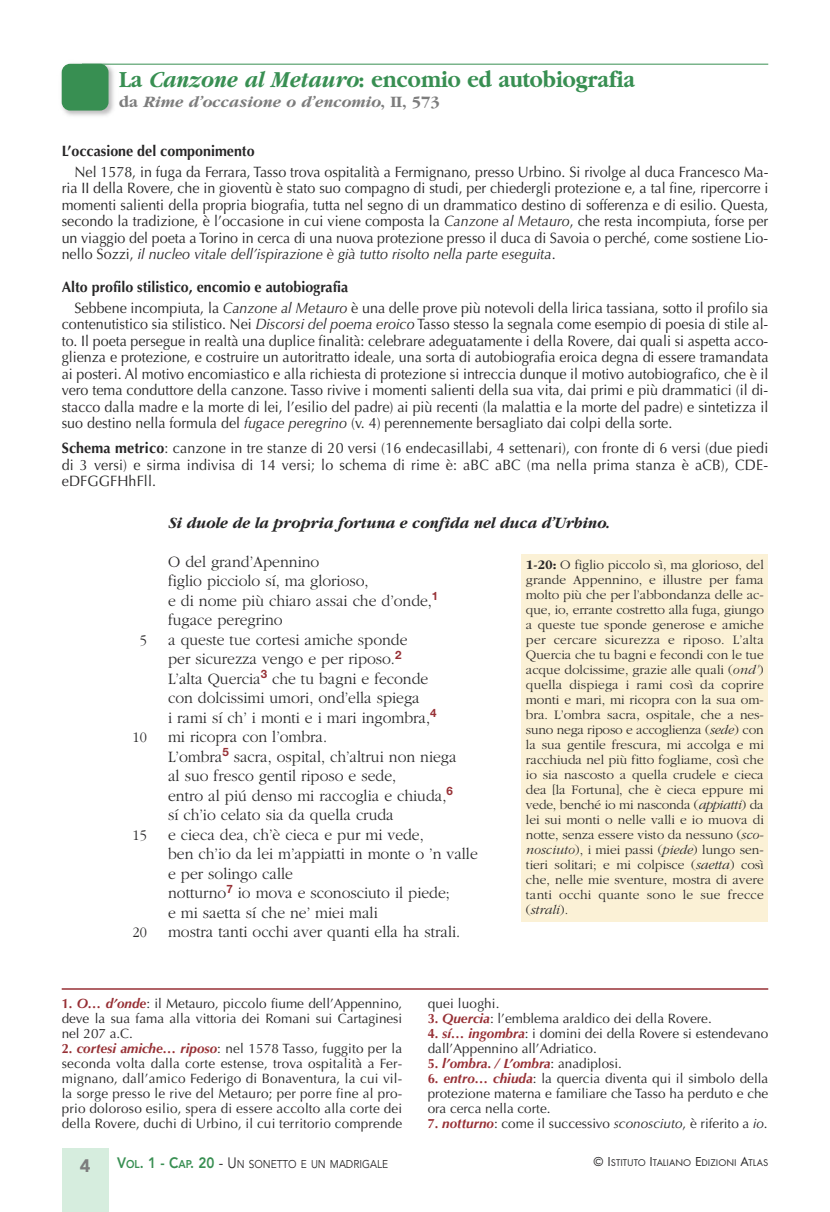
<style>
.page{position:relative;width:830px;height:1212px;background:#fff}
.page>*{position:absolute;margin:0;border:0;box-sizing:border-box;transform-origin:0 0}
.t1{font:700 24px "Garamond";color:#388f52;scale:.9 1}
.t2{font:900 18px "Avenir";color:#7d7d7d}
.t3{font:300 16.5px/19.5px "Garamond";color:#272627;scale:.95 1}
.t4{font:italic 700 16.5px "Garamond";color:#272627;scale:.95 1}
.t5{font:italic 700 16.5px "Garamond";color:#7d7d7d}
.t6{font:15px/16.5px "Optima";color:#272627;text-align:justify;scale:.95 1}
.t7{font:700 15px "Optima";color:#272627;scale:.95 1}
.t8{font:300 15px "Garamond";color:#272627;scale:.95 1}
.t9{font:300 13.5px/15px "Garamond";letter-spacing:.02em;color:#272627;text-align:justify}
.t10{font:13.5px/15px "Optima";color:#272627;text-align:justify}
.t11{font:italic 700 13.5px "Optima";color:#973035}
.t12{font:11.25px "Avenir";color:#272627;scale:.9 1}
.t13{font:10.2px "Futura T";color:#272627}
.s1{font-style:italic}
.s2{font-style:normal}
.s3{font-weight:700}
.s4{font-weight:700;color:#973035}
.s5{font-weight:700;font-style:italic;color:#973035}
.s6{font-weight:400;font-style:normal;color:#272627}
.s7{font-weight:800;font-size:15px;color:#388f52}
.s8{font-weight:800;color:#388f52}
.s9{font-size:15px}
.s10{font-size:13.5px}
</style>
<div class="page">
<div style="left:62px;top:1148px;width:46px;height:64px;background:#d6edde"></div>
<hr style="left:62px;top:988px;width:705px;height:2px;background:#973035">
<div style="left:521px;top:554px;width:246px;height:368px;background:#fbf1d6"></div>
<img style="left:61px;top:63px;width:59px;height:53px">
<div style="left:62px;top:64px;width:46px;height:47px;background:#388f52;border-radius:9px"></div>
<hr style="left:82px;top:64px;width:685px;height:1px;background:#388f52">
<h1 class="t1" style="left:119px;top:65px;width:574px">La <span class="s1">Canzone al Metauro</span>: encomio ed autobiografia</h1>
<p class="t5" style="left:119px;top:92px;width:322px"><span class="s2">da</span> Rime d’occasione o d’encomio<span class="s2">, II, 573</span></p>
<p class="t7" style="left:62px;top:145px;width:204px">L’occasione del componimento</p>
<p class="t6" style="left:62px;top:165px;width:745px;text-indent:13px">Nel 1578, in fuga da Ferrara, Tasso trova ospitalità a Fermignano, presso Urbino. Si rivolge al duca Francesco Ma&shy;ria II della Rovere, che in gioventù è stato suo compagno di studi, per chiedergli protezione e, a tal fine, ripercorre i momenti salienti della propria biografia, tutta nel segno di un drammatico destino di sofferenza e di esilio. Questa, secondo la tradizione, è l’occasione in cui viene composta la <span class="s1">Canzone al Metauro</span>, che resta incompiuta, forse per un viaggio del poeta a Torino in cerca di una nuova protezione presso il duca di Savoia o perché, come sostiene Lio&shy;nello Sozzi, <span class="s1">il nucleo vitale dell’ispirazione è già tutto risolto nella parte eseguita</span>.</p>
<p class="t6" style="left:74px;top:278px;width:731px;line-height:20.7px;text-indent:-13px"><span class="s3">Alto profilo stilistico, encomio e autobiografia<br></span>Sebbene incompiuta, la <span class="s1">Canzone al Metauro</span> è una delle prove più notevoli della lirica tassiana, sotto il profilo sia</p>
<p class="t6" style="left:62px;top:317px;width:745px">contenutistico sia stilistico. Nei <span class="s1">Discorsi del poema eroico</span> Tasso stesso la segnala come esempio di poesia di stile al&shy;to. Il poeta persegue in realtà una duplice finalità: celebrare adeguatamente i della Rovere, dai quali si aspetta acco&shy;glienza e protezione, e costruire un autoritratto ideale, una sorta di autobiografia eroica degna di essere tramandata ai posteri. Al motivo encomiastico e alla richiesta di protezione si intreccia dunque il motivo autobiografico, che è il vero tema conduttore della canzone. Tasso rivive i momenti salienti della sua vita, dai primi e più drammatici (il di&shy;stacco dalla madre e la morte di lei, l’esilio del padre) ai più recenti (la malattia e la morte del padre) e sintetizza il suo destino nella formula del <span class="s1">fugace peregrino</span> (v. 4) perennemente bersagliato dai colpi della sorte.</p>
<p class="t6" style="left:62px;top:441px;width:745px"><span class="s3">Schema metrico</span>: canzone in tre stanze di 20 versi (16 endecasillabi, 4 settenari), con fronte di 6 versi (due piedi di 3 versi) e sirma indivisa di 14 versi; lo schema di rime è: aBC aBC (ma nella prima stanza è aCB), CDE&shy;eDFGGFHhFll.</p>
<p class="t4" style="left:168px;top:512px;width:466px">Si duole de la propria fortuna e confida nel duca d’Urbino.</p>
<p class="t3" style="left:168px;top:551px;width:286px">O del grand’Apennino<br>figlio picciolo sí, ma glorioso,<br>e di nome più chiaro assai che d’onde,<sup>1 </sup>fugace peregrino</p>
<p class="t9" style="left:525px;top:556px;width:239px"><span class="s3">1-20:</span> O figlio piccolo sì, ma glorioso, del grande Appennino, e illustre per fama molto più che per l’abbondanza delle ac&shy;que, io, errante costretto alla fuga, giungo a queste tue sponde generose e amiche per cercare sicurezza e riposo. L’alta Quercia che tu bagni e fecondi con le tue acque dolcissime, grazie alle quali (<span class="s1">ond’</span>) quella dispiega i rami così da coprire monti e mari, mi ricopra con la sua om&shy;bra. L’ombra sacra, ospitale, che a nes&shy;suno nega riposo e accoglienza (<span class="s1">sede</span>) con la sua gentile frescura, mi accolga e mi racchiuda nel più fitto fogliame, così che io sia nascosto a quella crudele e cieca dea [la Fortuna], che è cieca eppure mi vede, benché io mi nasconda (<span class="s1">appiatti</span>) da lei sui monti o nelle valli e io muova di notte, senza essere visto da nessuno (<span class="s1">sco&shy;nosciuto</span>), i miei passi (<span class="s1">piede</span>) lungo sen&shy;tieri solitari; e mi colpisce (<span class="s1">saetta</span>) così che, nelle mie sventure, mostra di avere tanti occhi quante sono le sue frecce (<span class="s1">strali</span>).</p>
<p class="t8" style="left:140px;top:631px;width:9px">5</p>
<p class="t3" style="left:168px;top:629px;width:284px">a queste tue cortesi amiche sponde<br>per sicurezza vengo e per riposo.<sup>2<br></sup>L’alta Quercia<sup>3</sup> che tu bagni e feconde con dolcissimi umori, ond’ella spiega<br>i rami sí ch’ i monti e i mari ingombra,<sup>4</sup></p>
<p class="t8" style="left:132px;top:728px;width:16px">10</p>
<p class="t3" style="left:168px;top:727px;width:305px">mi ricopra con l’ombra.<br>L’ombra<sup>5</sup> sacra, ospital, ch’altrui non niega al suo fresco gentil riposo e sede,<br>entro al piú denso mi raccoglia e chiuda,<sup>6 </sup>sí ch’io celato sia da quella cruda</p>
<p class="t8" style="left:132px;top:826px;width:16px">15</p>
<p class="t3" style="left:168px;top:824px;width:327px">e cieca dea, ch’è cieca e pur mi vede,<br>ben ch’io da lei m’appiatti in monte o ’n valle e per solingo calle<br>notturno<sup>7</sup> io mova e sconosciuto il piede;<br>e mi saetta sí che ne’ miei mali</p>
<p class="t8" style="left:132px;top:923px;width:16px">20</p>
<p class="t3" style="left:168px;top:922px;width:309px">mostra tanti occhi aver quanti ella ha strali.</p>
<p class="t10" style="left:62px;top:997px;width:342px"><span class="s4">1.</span> <span class="s5">O… d’onde</span>: il Metauro, piccolo fiume dell’Appennino, deve la sua fama alla vittoria dei Romani sui Cartaginesi nel 207 a.C.</p>
<p class="t10" style="left:62px;top:1042px;width:342px"><span class="s4">2.</span> <span class="s5">cortesi amiche… riposo</span>: nel 1578 Tasso, fuggito per la seconda volta dalla corte estense, trova ospitalità a Fer&shy;mignano, dall’amico Federigo di Bonaventura, la cui vil&shy;la sorge presso le rive del Metauro; per porre fine al pro&shy;prio doloroso esilio, spera di essere accolto alla corte dei della Rovere, duchi di Urbino, il cui territorio comprende</p>
<p class="t10" style="left:427px;top:997px;width:73px">quei luoghi.</p>
<p class="t10" style="left:427px;top:1012px;width:285px"><span class="s4">3.</span> <span class="s5">Quercia</span>: l’emblema araldico dei della Rovere.</p>
<p class="t10" style="left:427px;top:1027px;width:342px"><span class="s4">4.</span> <span class="s5">sí… ingombra</span>: i domini dei della Rovere si estendevano dall’Appennino all’Adriatico.</p>
<p class="t11" style="left:427px;top:1057px;width:196px"><span class="s2">5.</span> l’ombra. / L’ombra<span class="s6">: anadiplosi.</span></p>
<p class="t10" style="left:427px;top:1072px;width:342px"><span class="s4">6.</span> <span class="s5">entro… chiuda</span>: la quercia diventa qui il simbolo della protezione materna e familiare che Tasso ha perduto e che ora cerca nella corte.</p>
<p class="t10" style="left:427px;top:1117px;width:341px"><span class="s4">7.</span> <span class="s5">notturno</span>: come il successivo <span class="s1">sconosciuto</span>, è riferito a <span class="s1">io</span>.</p>
<p class="t2" style="left:80px;top:1159px;width:12px">4</p>
<p class="t12" style="left:117px;top:1159px;width:302px"><span class="s7">V</span><span class="s8">OL</span><span class="s7">. 1 - C</span><span class="s8">AP</span><span class="s7">. 20</span> <span class="s9">- U</span>N SONETTO E UN MADRIGALE</p>
<p class="t13" style="left:593px;top:1156px;width:176px"><span class="s10">© I</span>STITUTO <span class="s10">I</span>TALIANO <span class="s10">E</span>DIZIONI <span class="s10">A</span>TLAS</p>
</div>
